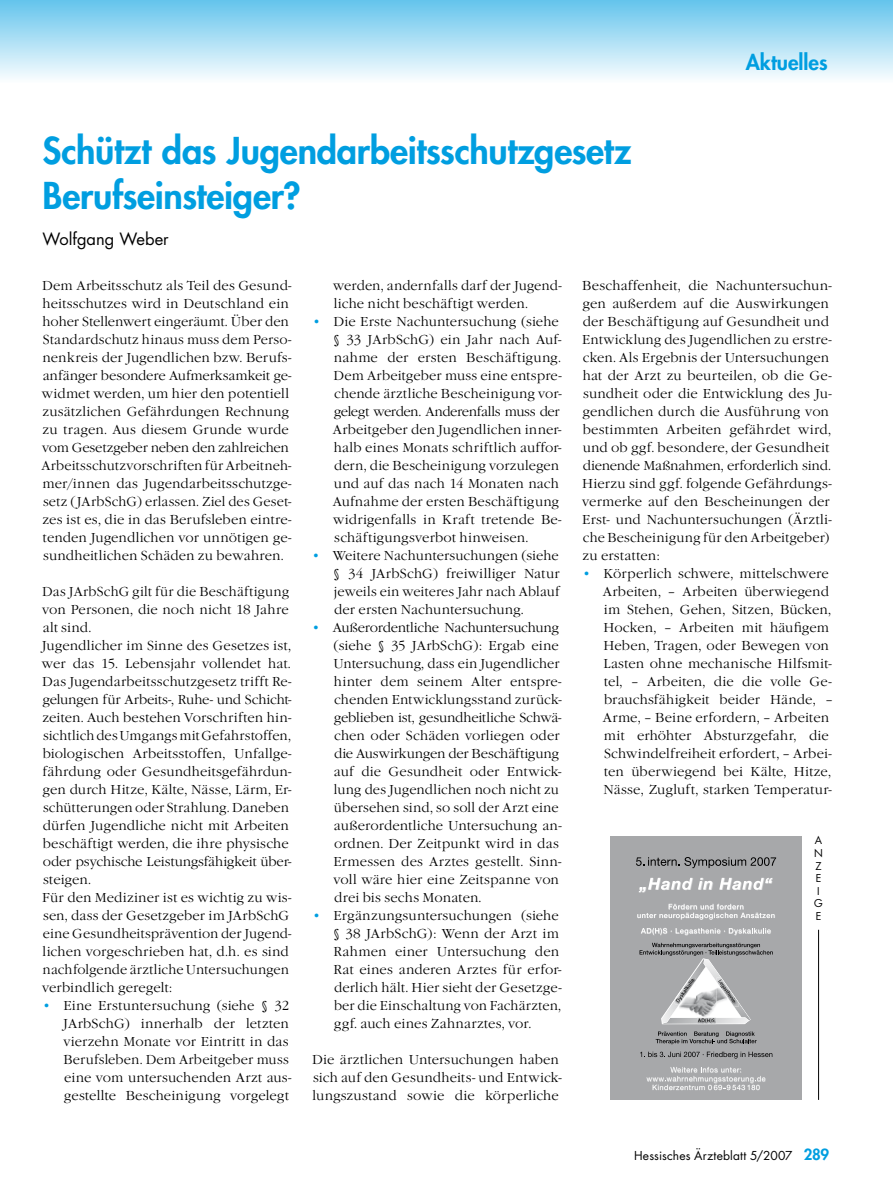
<style>
.page{position:relative;width:893px;height:1191px;background:#fff}
.page>*{position:absolute;margin:0;border:0;box-sizing:border-box;transform-origin:0 0}
.Hauptüberschrift{font:800 36px/45px "Futura";letter-spacing:-.01em;color:#009ee0}
.t1{font:800 21px "Futura";color:#009ee0}
.Autor{font:16.5px "Futura";color:#000}
.t2{font:italic 700 16.35px "Helvetica Neue";letter-spacing:.05em;color:#d9dadb}
.Fließtext{font:300 13.5px/18px "Garamond Itc T";letter-spacing:.005em;color:#000}
.t3{font:300 13.5px "Garamond Itc T";color:#009ee0}
.t4{font:12px "Futura";letter-spacing:.015em;color:#000}
.Zwischenüberschrift{font:10.5px "Futura";color:#000}
.t5{font:500 7.5px "Helvetica Neue";letter-spacing:.05em;color:#d9dadb}
.t6{font:7.5px/9px "Helvetica Neue";letter-spacing:.05em;color:#d9dadb;text-align:center}
.s1{font-weight:800;font-size:15px;color:#009ee0}
</style>
<div class="page">
<div style="left:0;top:0;width:893px;height:83px;background:linear-gradient(to bottom,#64c4ec,#fcfeff)"></div>
<div style="left:610px;top:836px;width:191px;height:264px;background:#a7a8aa"></div>
<svg style="left:636px;top:857px;width:140px;height:11px"></svg>
<svg style="left:639px;top:878px;width:53px;height:14px"></svg>
<svg style="left:698px;top:878px;width:14px;height:11px"></svg>
<svg style="left:719px;top:878px;width:53px;height:11px"></svg>
<svg style="left:637px;top:903px;width:137px;height:16px"></svg>
<svg style="left:641px;top:928px;width:130px;height:6px"></svg>
<svg style="left:656px;top:1031px;width:101px;height:13px"></svg>
<svg style="left:640px;top:1051px;width:132px;height:7px"></svg>
<svg style="left:646px;top:1067px;width:119px;height:23px"></svg>
<svg style="left:639px;top:942px;width:134px;height:83px"></svg>
<hr style="left:818px;top:929px;width:1px;height:170px;background:#000">
<p class="Hauptüberschrift" style="left:43px;top:127px;width:590px">Schützt das Jugendarbeitsschutzgesetz<br>Berufseinsteiger?</p>
<p class="Autor" style="left:43px;top:227px;width:128px">Wolfgang Weber</p>
<p class="t1" style="left:746px;top:48px;width:83px">Aktuelles</p>
<p class="Fließtext" style="left:41px;top:276px;width:252px">Dem Arbeitsschutz als Teil des Gesund&shy;heitsschutzes wird in Deutschland ein hoher Stellenwert eingeräumt. Über den Standardschutz hinaus muss dem Perso&shy;nenkreis der Jugendlichen bzw. Berufs&shy;anfänger besondere Aufmerksamkeit ge-- widmet werden, um hier den potentiell zusätzlichen Gefährdungen Rechnung zu tragen. Aus diesem Grunde wurde vom Gesetzgeber neben den zahlrei-chen Arbeitsschutzvorschriften für Arbeitneh&shy;mer/innen das Jugendarbeitsschutzge&shy;setz (JArbSchG) erlassen. Ziel des Geset&shy;zes ist es, die in das Berufsleben eintre&shy;tenden Jugendlichen vor unnötigen ge-- sundheitlichen Schäden zu bewahren.</p>
<p class="Fließtext" style="left:42px;top:582px;width:249px;text-align:justify">Das JArbSchG gilt für die Beschäftigung von Personen, die noch nicht 18 Jahre alt sind.</p>
<p class="Fließtext" style="left:42px;top:636px;width:251px">Jugendlicher im Sinne des Gesetzes ist, wer das 15. Lebensjahr vollendet hat.<br>Das Jugendarbeitsschutzgesetz trifft Re-- gelungen für Arbeits-, Ruhe- und Schicht&shy;zeiten. Auch bestehen Vorschriften hin&shy;sichtlich des Umgangs mit Gefahrstoffen, biologischen Arbeitsstoffen, Unfall-ge&shy;fähr-dung oder Gesundheitsge-fährdun&shy;gen durch Hitze, Kälte, Nässe, Lärm, Er-- schütterungen oder Strahlung. Daneben dürfen Jugendliche nicht mit Arbeiten beschäftigt werden, die ihre physische oder psychische Leistungsfähigkeit über&shy;steigen.</p>
<p class="Fließtext" style="left:42px;top:888px;width:251px">Für den Mediziner ist es wichtig zu wis&shy;sen, dass der Gesetzgeber im JArbSchG eine Gesundheitsprävention der Jugend&shy;lichen vorgeschrieben hat, d.h. es sind nachfolgende ärztliche Untersuchungen verbindlich geregelt:</p>
<p class="Fließtext" style="left:63px;top:996px;width:230px">Eine Erstuntersuchung (siehe § 32<br>JArbSchG) innerhalb der letzten vierzehn Monate vor Eintritt in das Berufsleben. Dem Arbeitgeber muss eine vom untersuchenden Arzt aus&shy;gestellte Bescheinigung vorgelegt</p>
<p class="t3" style="left:42px;top:997px;width:11px">•</p>
<p class="Fließtext" style="left:333px;top:276px;width:230px">wer--den, andernfalls darf der Ju--gend&shy;liche nicht beschäftigt werden.</p>
<p class="Fließtext" style="left:333px;top:312px;width:230px">Die Erste Nachuntersuchung (siehe § 33 JArbSchG) ein Jahr nach Auf&shy;nahme der ersten Beschäftigung.<br>Dem Arbeitgeber muss eine ent--spre&shy;chen---de ärztliche Bescheinigung vor&shy;gelegt werden. Anderenfalls muss der Arbeitgeber den Jugendlichen inner&shy;halb eines Monats schriftlich auffor&shy;dern, die Bescheinigung vorzulegen und auf das nach 14 Mona-ten nach Aufnahme der ersten Be--schäf-tigung widrigenfalls in Kraft tretende Be-- schäf-tigungsverbot hinweisen.</p>
<p class="Fließtext" style="left:333px;top:546px;width:229px;text-align:justify">Weitere Nachuntersuchungen (siehe § 34 JArbSchG) freiwilliger Natur jeweils ein weiteres Jahr nach Ablauf der ersten Nachuntersuchung.</p>
<p class="Fließtext" style="left:333px;top:618px;width:230px">Außerordentliche Nachuntersu-chung (siehe § 35 JArbSchG): Ergab eine Untersuchung, dass ein Jugendlicher hinter dem seinem Alter entspre&shy;chenden Entwicklungsstand zurück&shy;geblieben ist, gesundheitliche Schwä&shy;chen oder Schäden vorliegen oder die Auswirkungen der Beschäftigung auf die Gesundheit oder Entwick&shy;lung des Jugendlichen noch nicht zu übersehen sind, so soll der Arzt eine außerordentliche Untersuchung an-- ordnen. Der Zeitpunkt wird in das Ermessen des Arztes gestellt. Sinn&shy;voll wäre hier eine Zeitspanne von drei bis sechs Monaten.</p>
<p class="Fließtext" style="left:333px;top:906px;width:230px">Ergänzungsuntersuchungen (siehe § 38 JArbSchG): Wenn der Arzt im Rahmen einer Untersuchung den Rat eines anderen Arztes für erfor&shy;derlich hält. Hier sieht der Gesetz-ge&shy;ber die Einschaltung von Fachärzten, ggf. auch eines Zahnarztes, vor.</p>
<p class="Fließtext" style="left:312px;top:1050px;width:251px">Die ärztlichen Untersuchungen haben sich auf den Gesundheits- und Ent-wick&shy;lungszustand sowie die körperliche</p>
<p class="t3" style="left:312px;top:313px;width:11px">•</p>
<p class="t3" style="left:311px;top:547px;width:11px">•</p>
<p class="t3" style="left:311px;top:619px;width:11px">•</p>
<p class="t3" style="left:312px;top:907px;width:11px">•</p>
<p class="Fließtext" style="left:582px;top:276px;width:251px">Beschaffenheit, die Nachuntersuchun&shy;gen außerdem auf die Auswirkungen der Beschäftigung auf Gesundheit und Entwicklung des Jugendlichen zu erstre&shy;cken. Als Ergebnis der Untersuchungen hat der Arzt zu beurteilen, ob die Ge-- sund-heit oder die Entwicklung des Ju-- gendlichen durch die Ausführung von bestimmten Arbeiten gefährdet wird, und ob ggf. besondere, der Gesundheit dienende Maßnahmen, erforderlich sind.<br>Hierzu sind ggf. folgende Gefährdungs&shy;vermerke auf den Bescheinungen der Erst- und Nachuntersuchungen (Ärztli&shy;che Bescheinigung für den Arbeitgeber) zu erstatten:</p>
<p class="Fließtext" style="left:603px;top:564px;width:232px">Körperlich schwere, mittelschwere Arbeiten, – Arbeiten überwiegend im Stehen, Gehen, Sitzen, Bücken, Hocken, – Arbeiten mit häufigem Heben, Tragen, oder Bewegen von Lasten ohne mechanische Hilfs-mit&shy;tel, – Arbeiten, die die volle Ge-- brauchs-fähigkeit beider Hände, – Arme, – Beine erfordern, – Arbeiten mit erhöhter Absturzgefahr, die Schwin-delfreiheit erfordert, – Arbei&shy;ten überwiegend bei Kälte, Hitze, Nässe, Zugluft, starken Temperatur-</p>
<p class="t3" style="left:582px;top:565px;width:11px">•</p>
<p class="t2" style="left:640px;top:874px;width:134px">„Hand in Hand“</p>
<p class="t5" style="left:668px;top:902px;width:77px">Förder n und for der n</p>
<p class="t5" style="left:641px;top:926px;width:131px">AD(H)S · Legasthenie · Dyskalkulie</p>
<p class="Zwischenüberschrift" style="left:815px;top:833px;width:9px">A</p>
<p class="Zwischenüberschrift" style="left:814px;top:846px;width:10px">N</p>
<p class="Zwischenüberschrift" style="left:815px;top:858px;width:8px">Z</p>
<p class="Zwischenüberschrift" style="left:816px;top:871px;width:7px">E</p>
<p class="Zwischenüberschrift" style="left:817px;top:883px;width:4px">I</p>
<p class="Zwischenüberschrift" style="left:814px;top:896px;width:10px">G</p>
<p class="Zwischenüberschrift" style="left:816px;top:909px;width:7px">E</p>
<p class="t6" style="left:647px;top:1065px;width:121px">W eitere Infos unter:<br>www .wahr nehmungsstoerung.de</p>
<p class="t4" style="left:634px;top:1147px;width:196px">Hessisches Ärzteblatt 5/2007 <span class="s1">289</span></p>
</div>
